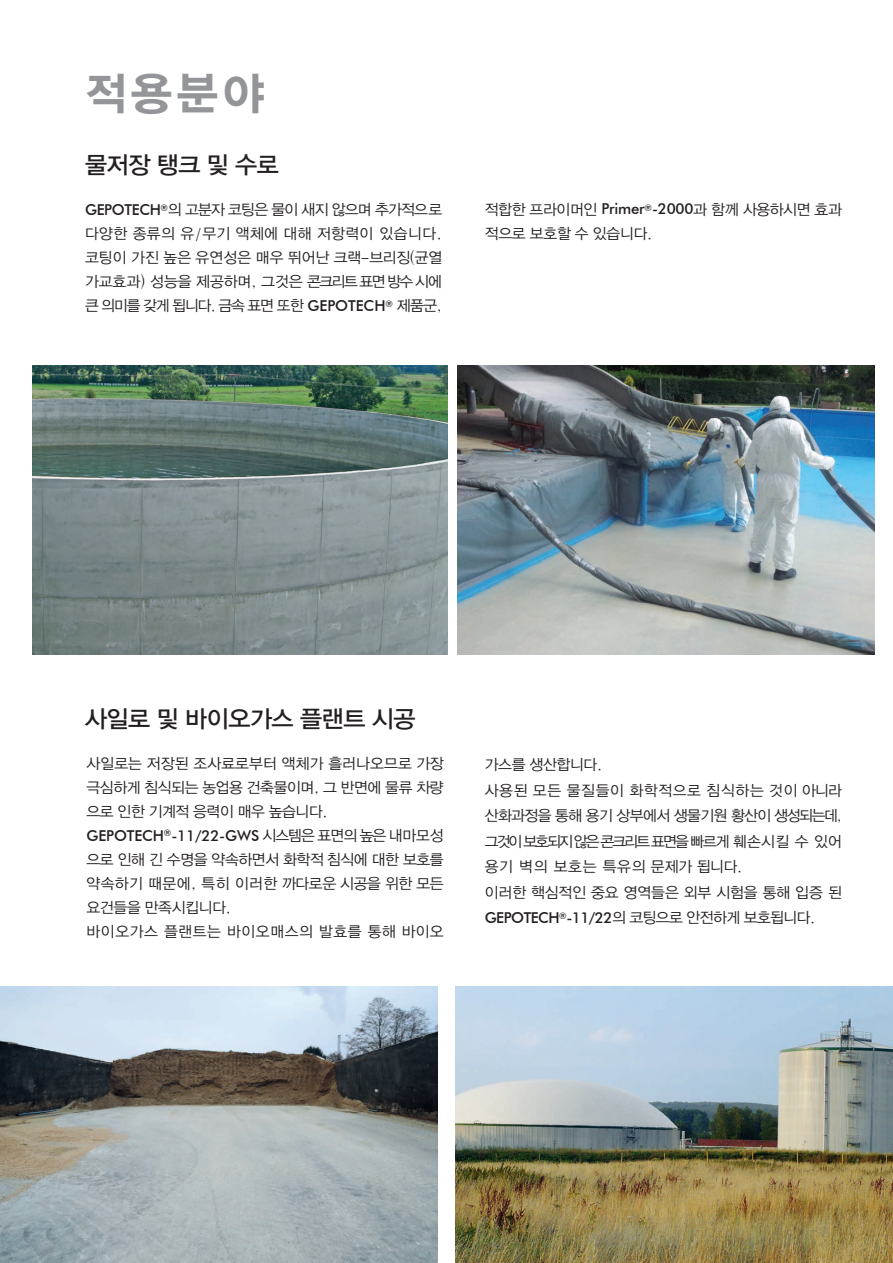
<style>
.page{position:relative;width:893px;height:1263px;background:#fff}
.page>*{position:absolute;margin:0;border:0;box-sizing:border-box;transform-origin:0 0}
.t1{font:45px "Yoon Gothic B";color:#939598}
.t2{font:24px "Yoon Gothic M";letter-spacing:-.02em;color:#231f20}
.t3{font:15px/24px "Yoon Gothic L";letter-spacing:-.02em;color:#231f20}
.t4{font:500 15px "Futura BT";letter-spacing:-.01em;color:#231f20}
.s1{font-family:"Futura BT";font-weight:500}
.s2{font-family:"Yoon Gothic L";font-weight:400}
</style>
<div class="page">
<img style="left:32px;top:365px;width:415px;height:289px">
<img style="left:458px;top:365px;width:416px;height:289px">
<img style="left:0;top:986px;width:438px;height:277px">
<img style="left:456px;top:986px;width:437px;height:277px">
<h1 class="t1" style="left:85px;top:54px;width:181px">적용분야</h1>
<h2 class="t2" style="left:85px;top:144px;width:195px">물저장 탱크 및 수로</h2>
<p class="t3" style="left:85px;top:196px;width:359px;text-align:justify"><span class="s1">GEPOTECH</span><sup>®</sup>의 고분자 코팅은 물이 새지 않으며 추가적으로 다양한 종류의 유/무기 액체에 대해 저항력이 있습니다. 코팅이 가진 높은 유연성은 매우 뛰어난 크랙-브리징(균열 가교효과) 성능을 제공하며, 그것은 콘크리트 표면 방수 시에 큰 의미를 갖게 됩니다. 금속 표면 또한 <span class="s1">GEPOTECH</span><sup>®</sup> 제품군,</p>
<p class="t3" style="left:485px;top:196px;width:359px">적합한 프라이머인 <span class="s1">Primer</span><sup>®</sup><span class="s1">-2000</span>과 함께 사용하시면 효과 적으로 보호할 수 있습니다.</p>
<h2 class="t2" style="left:85px;top:697px;width:332px">사일로 및 바이오가스 플랜트 시공</h2>
<p class="t3" style="left:87px;top:750px;width:359px;text-align:justify">사일로는 저장된 조사료로부터 액체가 흘러나오므로 가장 극심하게 침식되는 농업용 건축물이며, 그 반면에 물류 차량 으로 인한 기계적 응력이 매우 높습니다.</p>
<p class="t4" style="left:87px;top:826px;width:359px">GEPOTECH<sup>®</sup>-11/22-GWS <span class="s2">시스템은 표면의 높은 내마모성</span></p>
<p class="t3" style="left:87px;top:846px;width:359px">으로 인해 긴 수명을 약속하면서 화학적 침식에 대한 보호를 약속하기 때문에, 특히 이러한 까다로운 시공을 위한 모든 요건들을 만족시킵니다.<br>바이오가스 플랜트는 바이오매스의 발효를 통해 바이오</p>
<p class="t3" style="left:485px;top:750px;width:359px;line-height:25.5px">가스를 생산합니다.<br>사용된 모든 물질들이 화학적으로 침식하는 것이 아니라 산화과정을 통해 용기 상부에서 생물기원 황산이 생성되는데, 그것이 보호되지 않은 콘크리트 표면을 빠르게 훼손시킬 수 있어 용기 벽의 보호는 특유의 문제가 됩니다.<br>이러한 핵심적인 중요 영역들은 외부 시험을 통해 입증 된<br><span class="s1">GEPOTECH</span><sup>®</sup><span class="s1">-11/22</span>의 코팅으로 안전하게 보호됩니다.</p>
</div>
